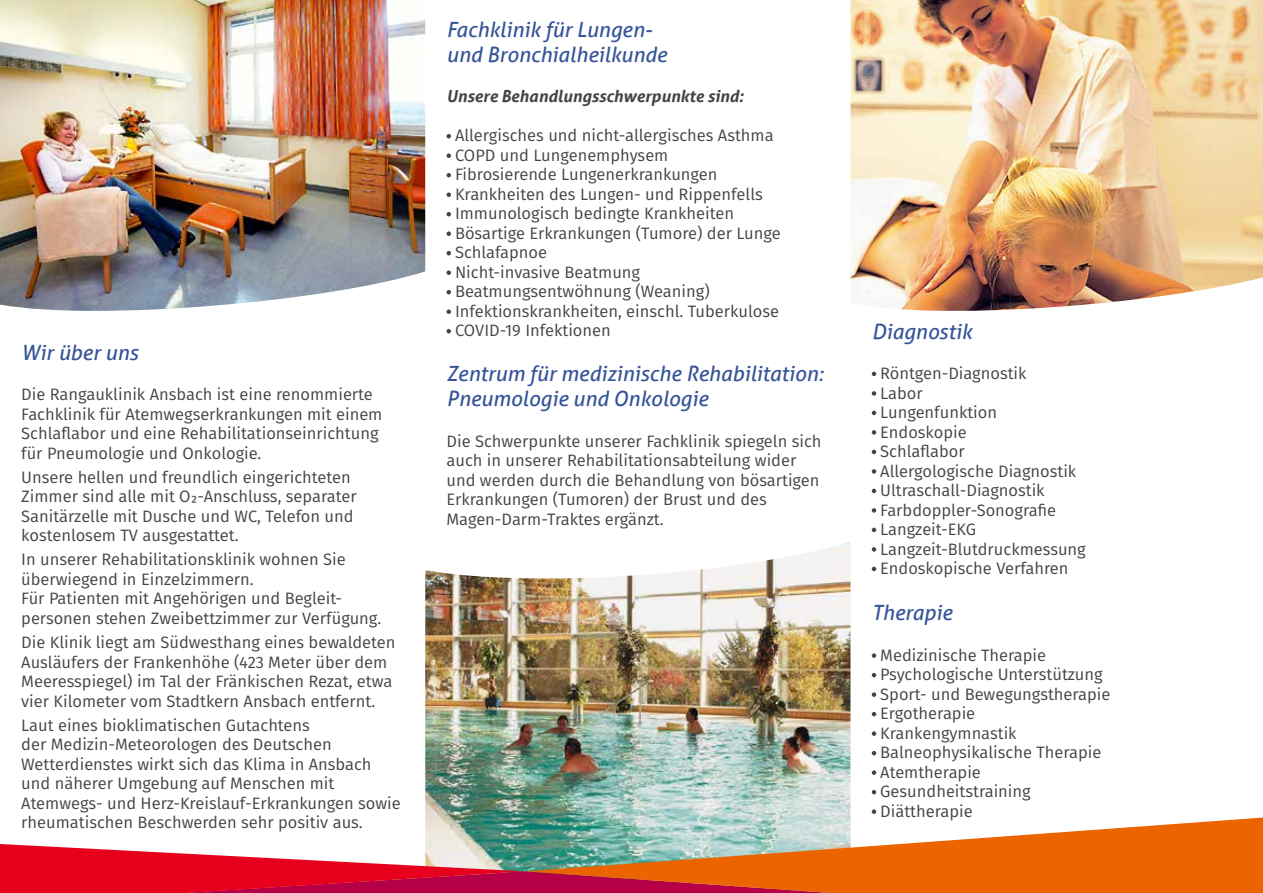
<style>
.page{position:relative;width:1263px;height:893px;background:#fff}
.page>*{position:absolute;margin:0;border:0;box-sizing:border-box;transform-origin:0 0}
.t1{font:italic 21px/25.2px "Aller";color:#365498}
.t2{font:16.5px/19.5px "Fira Sans";color:#454347}
.t3{font:italic 700 16.5px "Aller";color:#454347}
</style>
<div class="page">
<img style="left:425px;top:542px;width:425px;height:302px">
<img style="left:0;top:0;width:425px;height:311px">
<svg style="left:872px;top:372px;width:4px;height:4px"></svg>
<svg style="left:872px;top:391px;width:4px;height:5px"></svg>
<svg style="left:872px;top:411px;width:4px;height:4px"></svg>
<svg style="left:872px;top:430px;width:4px;height:5px"></svg>
<svg style="left:872px;top:450px;width:4px;height:4px"></svg>
<svg style="left:872px;top:469px;width:4px;height:5px"></svg>
<svg style="left:872px;top:489px;width:4px;height:4px"></svg>
<svg style="left:872px;top:508px;width:4px;height:5px"></svg>
<svg style="left:872px;top:528px;width:4px;height:4px"></svg>
<svg style="left:872px;top:547px;width:4px;height:5px"></svg>
<svg style="left:872px;top:567px;width:4px;height:4px"></svg>
<svg style="left:872px;top:653px;width:4px;height:5px"></svg>
<svg style="left:872px;top:673px;width:4px;height:4px"></svg>
<svg style="left:872px;top:692px;width:4px;height:5px"></svg>
<svg style="left:872px;top:712px;width:4px;height:4px"></svg>
<svg style="left:872px;top:731px;width:4px;height:5px"></svg>
<svg style="left:872px;top:751px;width:4px;height:4px"></svg>
<svg style="left:872px;top:770px;width:4px;height:5px"></svg>
<svg style="left:872px;top:790px;width:4px;height:4px"></svg>
<svg style="left:872px;top:809px;width:4px;height:5px"></svg>
<svg style="left:446px;top:134px;width:5px;height:4px"></svg>
<svg style="left:446px;top:153px;width:5px;height:5px"></svg>
<svg style="left:446px;top:173px;width:5px;height:4px"></svg>
<svg style="left:446px;top:192px;width:5px;height:5px"></svg>
<svg style="left:446px;top:212px;width:5px;height:4px"></svg>
<svg style="left:446px;top:231px;width:5px;height:5px"></svg>
<svg style="left:446px;top:251px;width:5px;height:4px"></svg>
<svg style="left:446px;top:270px;width:5px;height:5px"></svg>
<svg style="left:446px;top:290px;width:5px;height:4px"></svg>
<svg style="left:446px;top:309px;width:5px;height:5px"></svg>
<svg style="left:446px;top:329px;width:5px;height:4px"></svg>
<svg style="left:0;top:844px;width:525px;height:49px"></svg>
<svg style="left:525px;top:817px;width:738px;height:76px;fill:#ec6400"></svg>
<img style="left:850px;top:0;width:413px;height:311px">
<p class="t1" style="left:21px;top:340px;width:118px">Wir über uns</p>
<p class="t2" style="left:21px;top:385px;width:363px">Die Rangauklinik Ansbach ist eine renommierte Fachklinik für Atemwegserkrankungen mit einem Schlaflabor und eine Rehabilitationseinrichtung für Pneumologie und Onkologie.</p>
<p class="t2" style="left:21px;top:467px;width:337px">Unsere hellen und freundlich eingerichteten Zimmer sind alle mit O²-Anschluss, separater Sanitärzelle mit Dusche und WC, Telefon und kostenlosem TV ausgestattet.</p>
<p class="t2" style="left:21px;top:550px;width:361px">In unserer Rehabilitationsklinik wohnen Sie überwiegend in Einzelzimmern.<br>Für Patienten mit Angehörigen und Begleit&shy;personen stehen Zweibettzimmer zur Verfügung.</p>
<p class="t2" style="left:21px;top:632px;width:376px">Die Klinik liegt am Südwesthang eines bewaldeten Ausläufers der Frankenhöhe (423 Meter über dem Meeresspiegel) im Tal der Fränkischen Rezat, etwa vier Kilometer vom Stadtkern Ansbach entfernt.</p>
<p class="t2" style="left:21px;top:715px;width:381px">Laut eines bioklimatischen Gutachtens<br>der Medizin-Meteorologen des Deutschen Wetterdienstes wirkt sich das Klima in Ansbach und näherer Umgebung auf Menschen mit Atemwegs- und Herz-Kreislauf-Erkrankungen sowie rheumatischen Beschwerden sehr positiv aus.</p>
<p class="t1" style="left:446px;top:17px;width:222px">Fachklinik für Lungen&shy;und Bronchialheilkunde</p>
<p class="t3" style="left:446px;top:86px;width:299px">Unsere Behandlungsschwerpunkte sind:</p>
<p class="t2" style="left:455px;top:126px;width:327px">Allergisches und nicht-allergisches Asthma COPD und Lungenemphysem<br>Fibrosierende Lungenerkrankungen Krankheiten des Lungen- und Rippenfells Immunologisch bedingte Krankheiten Bösartige Erkrankungen (Tumore) der Lunge Schlafapnoe<br>Nicht-invasive Beatmung Beatmungsentwöhnung (Weaning)<br>Infektionskrankheiten, einschl. Tuberkulose COVID-19 Infektionen</p>
<p class="t1" style="left:446px;top:361px;width:378px">Zentrum für medizinische Rehabilitation:<br>Pneumologie und Onkologie</p>
<p class="t2" style="left:446px;top:431px;width:377px">Die Schwerpunkte unserer Fachklinik spiegeln sich auch in unserer Rehabilitationsabteilung wider und werden durch die Behandlung von bösartigen Erkrankungen (Tumoren) der Brust und des Magen-Darm-Traktes ergänzt.</p>
<p class="t1" style="left:872px;top:318px;width:102px">Diagnostik</p>
<p class="t2" style="left:880px;top:363px;width:207px">Röntgen-Diagnostik<br>Labor<br>Lungenfunktion<br>Endoskopie<br>Schlaflabor<br>Allergologische Diagnostik<br>Ultraschall-Diagnostik<br>Farbdoppler-Sonografie<br>Langzeit-EKG<br>Langzeit-Blutdruckmessung<br>Endoskopische Verfahren</p>
<p class="t1" style="left:872px;top:600px;width:82px">Therapie</p>
<p class="t2" style="left:880px;top:645px;width:232px">Medizinische Therapie<br>Psychologische Unterstützung<br>Sport- und Bewegungstherapie<br>Ergotherapie<br>Krankengymnastik<br>Balneophysikalische Therapie<br>Atemtherapie<br>Gesundheitstraining<br>Diättherapie</p>
</div>
